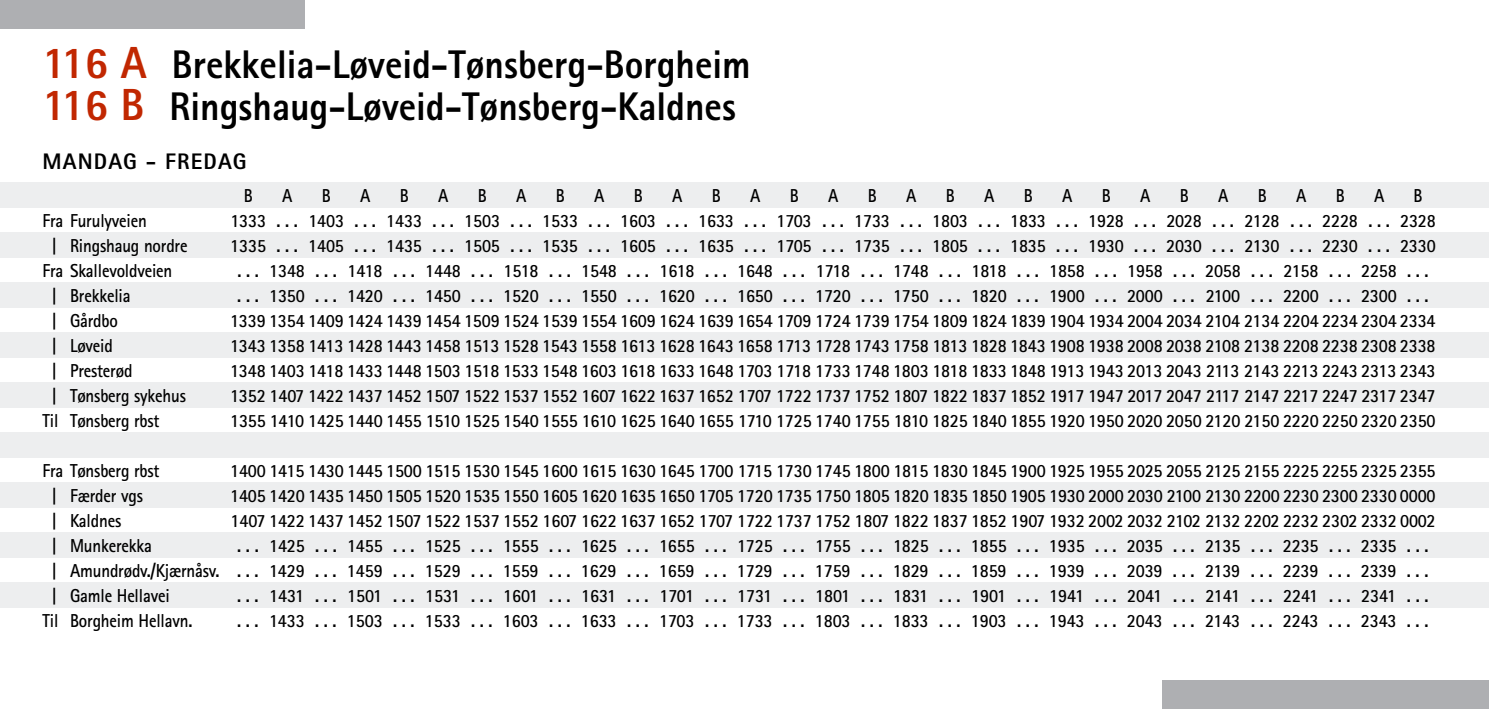
<style>
.page{position:relative;width:1489px;height:709px;background:#fff}
.page>*{position:absolute;margin:0;border:0;box-sizing:border-box;transform-origin:0 0}
.t1{font:800 40px/42.5px "Rotis Sans Serif";color:#000;scale:.94 1}
.t2{font:800 22.5px "Rotis Sans Serif";letter-spacing:.05em;color:#000}
.t3{font:700 18.75px/25px "Rotis Sans Serif";letter-spacing:-.01em;color:#000;text-align:center;scale:.9 1}
.s1{font-size:45px;color:#c12701}
</style>
<div class="page">
<div style="left:0;top:182px;width:1488px;height:25px;background:#edeeef"></div>
<div style="left:0;top:232px;width:1488px;height:25px;background:#edeeef"></div>
<div style="left:0;top:282px;width:1488px;height:25px;background:#edeeef"></div>
<div style="left:0;top:332px;width:1488px;height:25px;background:#edeeef"></div>
<div style="left:0;top:382px;width:1488px;height:25px;background:#edeeef"></div>
<div style="left:0;top:432px;width:1488px;height:25px;background:#edeeef"></div>
<div style="left:0;top:482px;width:1488px;height:25px;background:#edeeef"></div>
<div style="left:0;top:532px;width:1488px;height:25px;background:#edeeef"></div>
<div style="left:0;top:582px;width:1488px;height:25px;background:#edeeef"></div>
<div style="left:0;top:0;width:305px;height:28px;background:#aeafb2"></div>
<div style="left:1162px;top:680px;width:326px;height:29px;background:#aeafb2"></div>
<h1 class="t1" style="left:43px;top:42px;width:755px"><span class="s1">116 A</span> Brekkelia-Løveid-Tønsberg-Borgheim<br><span class="s1">116 B</span> Ringshaug-Løveid-Tønsberg-Kaldnes</h1>
<p class="t2" style="left:43px;top:147px;width:206px">MANDAG - FREDAG</p>
<p class="t3" style="left:244px;top:182px;width:12px">B</p>
<p class="t3" style="left:282px;top:182px;width:13px">A</p>
<p class="t3" style="left:322px;top:182px;width:12px">B</p>
<p class="t3" style="left:360px;top:182px;width:13px">A</p>
<p class="t3" style="left:400px;top:182px;width:12px">B</p>
<p class="t3" style="left:438px;top:182px;width:13px">A</p>
<p class="t3" style="left:477px;top:182px;width:12px">B</p>
<p class="t3" style="left:516px;top:182px;width:13px">A</p>
<p class="t3" style="left:555px;top:182px;width:12px">B</p>
<p class="t3" style="left:594px;top:182px;width:13px">A</p>
<p class="t3" style="left:633px;top:182px;width:12px">B</p>
<p class="t3" style="left:672px;top:182px;width:13px">A</p>
<p class="t3" style="left:711px;top:182px;width:12px">B</p>
<p class="t3" style="left:750px;top:182px;width:13px">A</p>
<p class="t3" style="left:789px;top:182px;width:12px">B</p>
<p class="t3" style="left:828px;top:182px;width:13px">A</p>
<p class="t3" style="left:867px;top:182px;width:12px">B</p>
<p class="t3" style="left:906px;top:182px;width:13px">A</p>
<p class="t3" style="left:945px;top:182px;width:12px">B</p>
<p class="t3" style="left:984px;top:182px;width:13px">A</p>
<p class="t3" style="left:1023px;top:182px;width:12px">B</p>
<p class="t3" style="left:1062px;top:182px;width:13px">A</p>
<p class="t3" style="left:1101px;top:182px;width:12px">B</p>
<p class="t3" style="left:1140px;top:182px;width:13px">A</p>
<p class="t3" style="left:1179px;top:182px;width:12px">B</p>
<p class="t3" style="left:1217px;top:182px;width:13px">A</p>
<p class="t3" style="left:1257px;top:182px;width:12px">B</p>
<p class="t3" style="left:1295px;top:182px;width:13px">A</p>
<p class="t3" style="left:1335px;top:182px;width:12px">B</p>
<p class="t3" style="left:1373px;top:182px;width:13px">A</p>
<p class="t3" style="left:1413px;top:182px;width:12px">B</p>
<p class="t3" style="left:230px;top:207px;width:1340px">1333 . . . 1403 . . . 1433 . . . 1503 . . . 1533 . . . 1603 . . . 1633 . . . 1703 . . . 1733 . . . 1803 . . . 1833 . . . 1928 . . . 2028 . . . 2128 . . . 2228 . . . 2328</p>
<p class="t3" style="left:230px;top:232px;width:1340px">1335 . . . 1405 . . . 1435 . . . 1505 . . . 1535 . . . 1605 . . . 1635 . . . 1705 . . . 1735 . . . 1805 . . . 1835 . . . 1930 . . . 2030 . . . 2130 . . . 2230 . . . 2330</p>
<p class="t3" style="left:237px;top:257px;width:1324px">. . . 1348 . . . 1418 . . . 1448 . . . 1518 . . . 1548 . . . 1618 . . . 1648 . . . 1718 . . . 1748 . . . 1818 . . . 1858 . . . 1958 . . . 2058 . . . 2158 . . . 2258 . . .</p>
<p class="t3" style="left:237px;top:282px;width:1324px">. . . 1350 . . . 1420 . . . 1450 . . . 1520 . . . 1550 . . . 1620 . . . 1650 . . . 1720 . . . 1750 . . . 1820 . . . 1900 . . . 2000 . . . 2100 . . . 2200 . . . 2300 . . .</p>
<p class="t3" style="left:230px;top:307px;width:1340px">1339 1354 1409 1424 1439 1454 1509 1524 1539 1554 1609 1624 1639 1654 1709 1724 1739 1754 1809 1824 1839 1904 1934 2004 2034 2104 2134 2204 2234 2304 2334</p>
<p class="t3" style="left:230px;top:332px;width:1340px">1343 1358 1413 1428 1443 1458 1513 1528 1543 1558 1613 1628 1643 1658 1713 1728 1743 1758 1813 1828 1843 1908 1938 2008 2038 2108 2138 2208 2238 2308 2338</p>
<p class="t3" style="left:230px;top:357px;width:1340px">1348 1403 1418 1433 1448 1503 1518 1533 1548 1603 1618 1633 1648 1703 1718 1733 1748 1803 1818 1833 1848 1913 1943 2013 2043 2113 2143 2213 2243 2313 2343</p>
<p class="t3" style="left:230px;top:382px;width:1340px">1352 1407 1422 1437 1452 1507 1522 1537 1552 1607 1622 1637 1652 1707 1722 1737 1752 1807 1822 1837 1852 1917 1947 2017 2047 2117 2147 2217 2247 2317 2347</p>
<p class="t3" style="left:230px;top:407px;width:1340px">1355 1410 1425 1440 1455 1510 1525 1540 1555 1610 1625 1640 1655 1710 1725 1740 1755 1810 1825 1840 1855 1920 1950 2020 2050 2120 2150 2220 2250 2320 2350</p>
<p class="t3" style="left:230px;top:457px;width:1340px">1400 1415 1430 1445 1500 1515 1530 1545 1600 1615 1630 1645 1700 1715 1730 1745 1800 1815 1830 1845 1900 1925 1955 2025 2055 2125 2155 2225 2255 2325 2355<br>1405 1420 1435 1450 1505 1520 1535 1550 1605 1620 1635 1650 1705 1720 1735 1750 1805 1820 1835 1850 1905 1930 2000 2030 2100 2130 2200 2230 2300 2330 0000<br>1407 1422 1437 1452 1507 1522 1537 1552 1607 1622 1637 1652 1707 1722 1737 1752 1807 1822 1837 1852 1907 1932 2002 2032 2102 2132 2202 2232 2302 2332 0002 . . . 1425 . . . 1455 . . . 1525 . . . 1555 . . . 1625 . . . 1655 . . . 1725 . . . 1755 . . . 1825 . . . 1855 . . . 1935 . . . 2035 . . . 2135 . . . 2235 . . . 2335 . . .<br>. . . 1429 . . . 1459 . . . 1529 . . . 1559 . . . 1629 . . . 1659 . . . 1729 . . . 1759 . . . 1829 . . . 1859 . . . 1939 . . . 2039 . . . 2139 . . . 2239 . . . 2339 . . .<br>. . . 1431 . . . 1501 . . . 1531 . . . 1601 . . . 1631 . . . 1701 . . . 1731 . . . 1801 . . . 1831 . . . 1901 . . . 1941 . . . 2041 . . . 2141 . . . 2241 . . . 2341 . . .<br>. . . 1433 . . . 1503 . . . 1533 . . . 1603 . . . 1633 . . . 1703 . . . 1733 . . . 1803 . . . 1833 . . . 1903 . . . 1943 . . . 2043 . . . 2143 . . . 2243 . . . 2343 . . .</p>
<p class="t3" style="left:43px;top:207px;width:117px">Fra Furulyveien</p>
<p class="t3" style="left:52px;top:232px;width:152px">| Ringshaug nordre</p>
<p class="t3" style="left:43px;top:257px;width:146px">Fra Skallevoldveien</p>
<p class="t3" style="left:52px;top:282px;width:89px">| Brekkelia</p>
<p class="t3" style="left:52px;top:307px;width:75px">| Gårdbo</p>
<p class="t3" style="left:52px;top:332px;width:69px">| Løveid</p>
<p class="t3" style="left:52px;top:357px;width:91px">| Presterød</p>
<p class="t3" style="left:52px;top:382px;width:150px">| Tønsberg sykehus</p>
<p class="t3" style="left:43px;top:407px;width:131px">Til Tønsberg rbst</p>
<p class="t3" style="left:43px;top:457px;width:131px">Fra Tønsberg rbst</p>
<p class="t3" style="left:52px;top:482px;width:102px">| Færder vgs</p>
<p class="t3" style="left:52px;top:507px;width:78px">| Kaldnes</p>
<p class="t3" style="left:52px;top:532px;width:112px">| Munkerekka</p>
<p class="t3" style="left:52px;top:557px;width:187px">| Amundrødv./Kjærnåsv.</p>
<p class="t3" style="left:52px;top:582px;width:132px">| Gamle Hellavei</p>
<p class="t3" style="left:43px;top:607px;width:168px">Til Borgheim Hellavn.</p>
</div>
